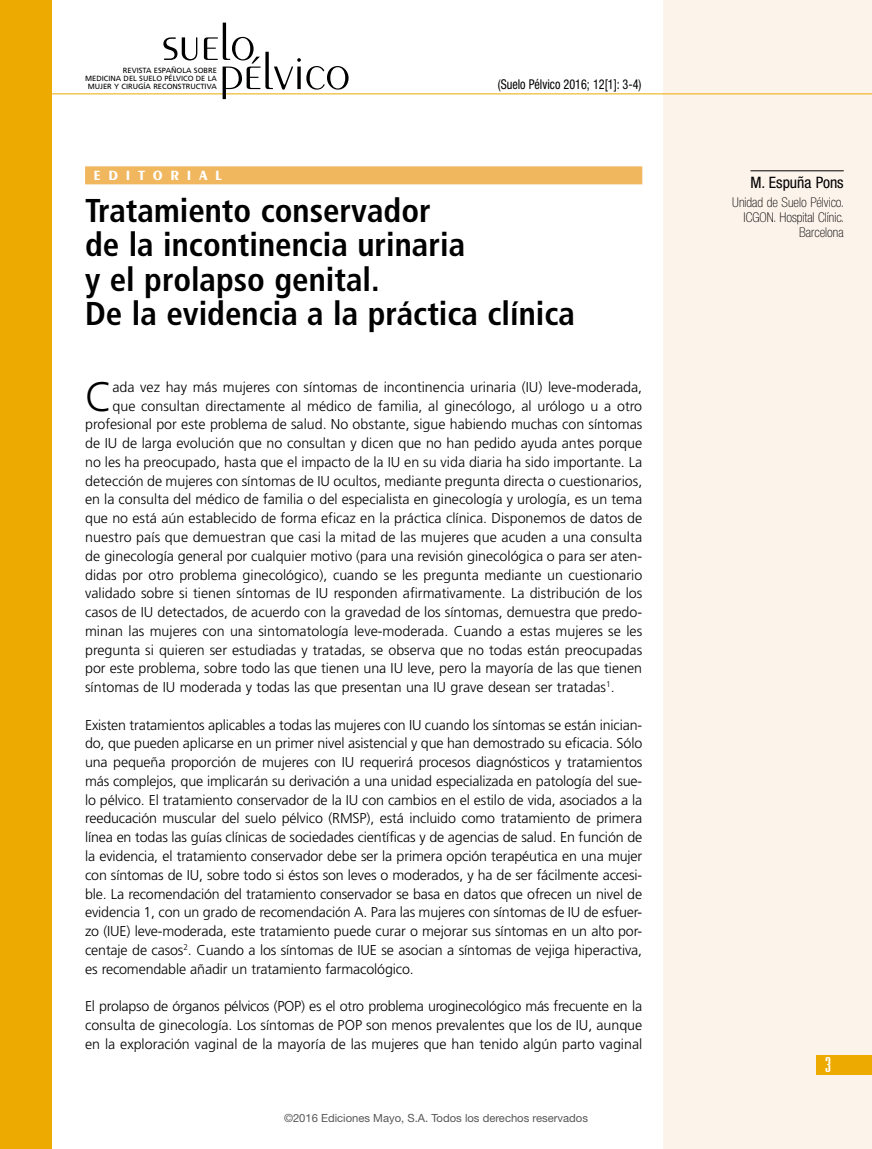
<style>
.page{position:relative;width:872px;height:1149px;background:#fff}
.page>*{position:absolute;margin:0;border:0;box-sizing:border-box;transform-origin:0 0}
.t1{font:300 52.2px "Peignot LT Std";color:#000}
.t2{font:300 41.1px "Frutiger LT Std";color:#000}
.t3{font:700 condensed 33px/34.5px "Frutiger LT Std";color:#000}
.t4{font:700 condensed 18px "Briem Akademi Std";color:#fff}
.t5{font:condensed 15.75px "Helvetica Neue LT Std";color:#000}
.t6{font:300 14.25px/18.8px "Frutiger LT Std";color:#000;text-align:justify}
.t7{font:700 14.25px "Peignot LT Std";letter-spacing:.6em;color:#fff;scale:.9 1}
.t8{font:100 condensed 13.5px/15px "Helvetica Neue LT Std";color:#000;text-align:right}
.t9{font:condensed 13.5px "Helvetica Neue LT Std";color:#000;scale:.9 1}
.t10{font:11.25px "Helvetica Neue LT Std";color:#57585a}
.t11{font:7.5px/8.2px "Frutiger LT Std";color:#000;text-align:right}
</style>
<div class="page">
<div style="left:663px;top:0;width:209px;height:1148px;background:#fcf3eb"></div>
<div style="left:816px;top:1055px;width:56px;height:19px;background:#edaa00"></div>
<div style="left:85px;top:166px;width:557px;height:18px;background:#f0b75f"></div>
<hr style="left:0;top:94px;width:872px;height:1px;background:#edaa00">
<div style="left:0;top:0;width:51px;height:1148px;background:#edaa00"></div>
<hr style="left:750px;top:170px;width:93px;height:1px;background:#000">
<p class="t1" style="left:162px;top:13px;width:94px">suelo</p>
<p class="t1" style="left:219px;top:42px;width:132px">pélvico</p>
<p class="t11" style="left:85px;top:66px;width:133px">REVISTA ESPAÑOLA SOBRE<br>MEDICINA DEL SUELO PÉLVICO DE LA<br>MUJER Y CIRUGÍA RECONSTRUCTIVA</p>
<p class="t7" style="left:94px;top:167px;width:144px">EDITORIAL</p>
<p class="t9" style="left:498px;top:76px;width:161px">(Suelo Pélvico 2016; 12[1]: 3-4)</p>
<p class="t3" style="left:85px;top:193px;width:491px">Tratamiento conservador<br>de la incontinencia urinaria<br>y el prolapso genital.<br>De la evidencia a la práctica clínica</p>
<p class="t2" style="left:85px;top:373px;width:29px">C</p>
<p class="t6" style="left:112px;top:377px;width:531px">ada vez hay más mujeres con síntomas de incontinencia urinaria (IU) leve-moderada,</p>
<p class="t6" style="left:112px;top:396px;width:531px">que consultan directamente al médico de familia, al ginecólogo, al urólogo u a otro</p>
<p class="t6" style="left:85px;top:415px;width:559px">profesional por este problema de salud. No obstante, sigue habiendo muchas con síntomas</p>
<p class="t6" style="left:85px;top:434px;width:559px">de IU de larga evolución que no consultan y dicen que no han pedido ayuda antes porque</p>
<p class="t6" style="left:85px;top:452px;width:558px">no les ha preocupado, hasta que el impacto de la IU en su vida diaria ha sido importante. La</p>
<p class="t6" style="left:85px;top:471px;width:559px">detección de mujeres con síntomas de IU ocultos, mediante pregunta directa o cuestionarios,</p>
<p class="t6" style="left:85px;top:490px;width:558px">en la consulta del médico de familia o del especialista en ginecología y urología, es un tema</p>
<p class="t6" style="left:85px;top:509px;width:559px">que no está aún establecido de forma eficaz en la práctica clínica. Disponemos de datos de</p>
<p class="t6" style="left:85px;top:527px;width:558px">nuestro país que demuestran que casi la mitad de las mujeres que acuden a una consulta</p>
<p class="t6" style="left:85px;top:546px;width:558px">de ginecología general por cualquier motivo (para una revisión ginecológica o para ser aten-</p>
<p class="t6" style="left:85px;top:565px;width:558px">didas por otro problema ginecológico), cuando se les pregunta mediante un cuestionario</p>
<p class="t6" style="left:85px;top:584px;width:559px">validado sobre si tienen síntomas de IU responden afirmativamente. La distribución de los</p>
<p class="t6" style="left:85px;top:602px;width:558px">casos de IU detectados, de acuerdo con la gravedad de los síntomas, demuestra que predo-</p>
<p class="t6" style="left:85px;top:621px;width:558px">minan las mujeres con una sintomatología leve-moderada. Cuando a estas mujeres se les</p>
<p class="t6" style="left:85px;top:640px;width:558px">pregunta si quieren ser estudiadas y tratadas, se observa que no todas están preocupadas</p>
<p class="t6" style="left:85px;top:659px;width:558px">por este problema, sobre todo las que tienen una IU leve, pero la mayoría de las que tienen</p>
<p class="t6" style="left:85px;top:677px;width:531px">síntomas de IU moderada y todas las que presentan una IU grave desean ser tratadas<sup>1</sup>.</p>
<p class="t6" style="left:85px;top:715px;width:559px">Existen tratamientos aplicables a todas las mujeres con IU cuando los síntomas se están inician&shy;do, que pueden aplicarse en un primer nivel asistencial y que han demostrado su eficacia. Sólo una pequeña proporción de mujeres con IU requerirá procesos diagnósticos y tratamientos más complejos, que implicarán su derivación a una unidad especializada en patología del sue&shy;lo pélvico. El tratamiento conservador de la IU con cambios en el estilo de vida, asociados a la reeducación muscular del suelo pélvico (RMSP), está incluido como tratamiento de primera línea en todas las guías clínicas de sociedades científicas y de agencias de salud. En función de la evidencia, el tratamiento conservador debe ser la primera opción terapéutica en una mujer con síntomas de IU, sobre todo si éstos son leves o moderados, y ha de ser fácilmente accesi&shy;ble. La recomendación del tratamiento conservador se basa en datos que ofrecen un nivel de evidencia 1, con un grado de recomendación A. Para las mujeres con síntomas de IU de esfuer&shy;zo (IUE) leve-moderada, este tratamiento puede curar o mejorar sus síntomas en un alto por&shy;centaje de casos<sup>2</sup>. Cuando a los síntomas de IUE se asocian a síntomas de vejiga hiperactiva, es recomendable añadir un tratamiento farmacológico.</p>
<p class="t6" style="left:85px;top:996px;width:559px">El prolapso de órganos pélvicos (POP) es el otro problema uroginecológico más frecuente en la consulta de ginecología. Los síntomas de POP son menos prevalentes que los de IU, aunque en la exploración vaginal de la mayoría de las mujeres que han tenido algún parto vaginal</p>
<p class="t10" style="left:284px;top:1111px;width:305px">©2016 Ediciones Mayo, S.A. Todos los derechos reservados</p>
<p class="t5" style="left:750px;top:173px;width:95px">M. Espuña Pons</p>
<p class="t8" style="left:732px;top:195px;width:113px">Unidad de Suelo Pélvico.<br>ICGON. Hospital Clínic.<br>Barcelona</p>
<p class="t4" style="left:825px;top:1054px;width:7px">3</p>
</div>
